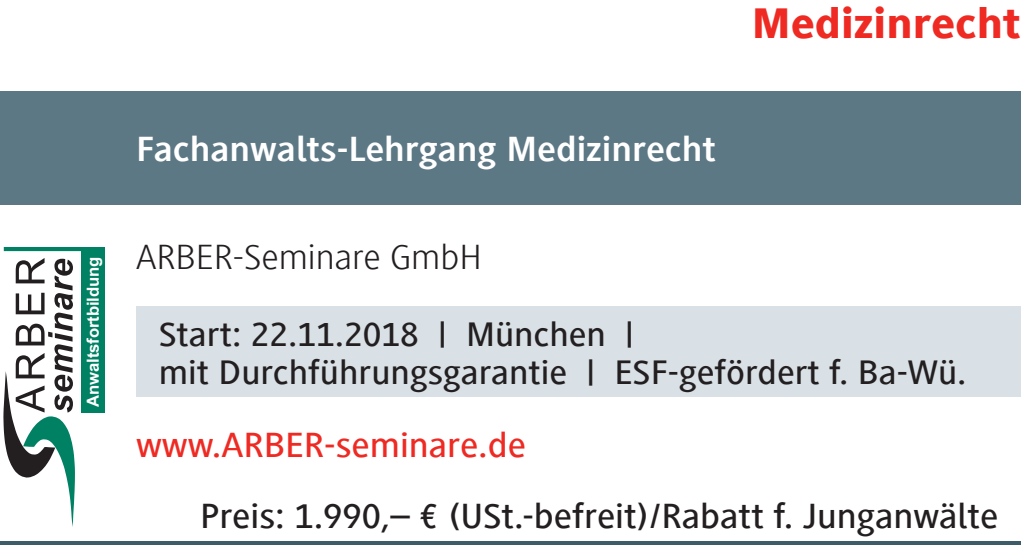
<style>
.page{position:relative;width:1021px;height:545px;background:#fff}
.page>*{position:absolute;margin:0;border:0;box-sizing:border-box;transform-origin:0 0}
.t1{font:800 44px "Generis Sans Com";color:#ee2a23;scale:1.08 1}
.t2{font:500 36px "Generis Sans Com";color:#231f20;scale:1.08 1}
.t3{font:700 36px "Generis Sans Com";color:#fff;scale:1.08 1}
.t4{font:500 36px "Generis Sans Com";color:#ee2a23;scale:1.08 1}
.t5{font:300 36px "Generis Sans Com";color:#231f20;scale:1.08 1}
.t6{font:500 35.2px/38px "Generis Sans Com";color:#231f20;scale:1.08 1}
.t7{font:700 16.8px "Arial";letter-spacing:-.005em;color:#fff}
</style>
<div class="page">
<div style="left:0;top:91px;width:1020px;height:113px;background:#5d7885"></div>
<div style="left:136px;top:306px;width:884px;height:91px;background:#d9e1e6"></div>
<hr style="left:0;top:541px;width:1020px;height:3px;background:#3e5b68">
<hr style="left:4px;top:247px;width:80px;height:4px;background:#008164">
<svg style="left:3px;top:258px;width:72px;height:268px"></svg>
<div style="left:81px;top:247px;width:23px;height:165px;background:#008164"></div>
<p class="t1" style="left:751px;top:-1px;width:251px">Medizinrecht</p>
<p class="t7" style="left:82px;top:406px;width:152px;rotate:-90deg">Anwaltsfortbildung</p>
<p class="t3" style="left:136px;top:129px;width:538px">Fachanwalts-Lehrgang Medizinrecht</p>
<p class="t5" style="left:136px;top:237px;width:321px">ARBER-Seminare GmbH</p>
<p class="t6" style="left:159px;top:315px;width:749px">Start: 22.11.2018 | München |<br>mit Durchführungsgarantie | ESF-gefördert f. Ba-Wü.</p>
<p class="t4" style="left:136px;top:425px;width:362px">www.ARBER-seminare.de</p>
<p class="t2" style="left:200px;top:496px;width:740px">Preis: 1.990,– € (USt.-befreit)/Rabatt f. Junganwälte</p>
</div>
